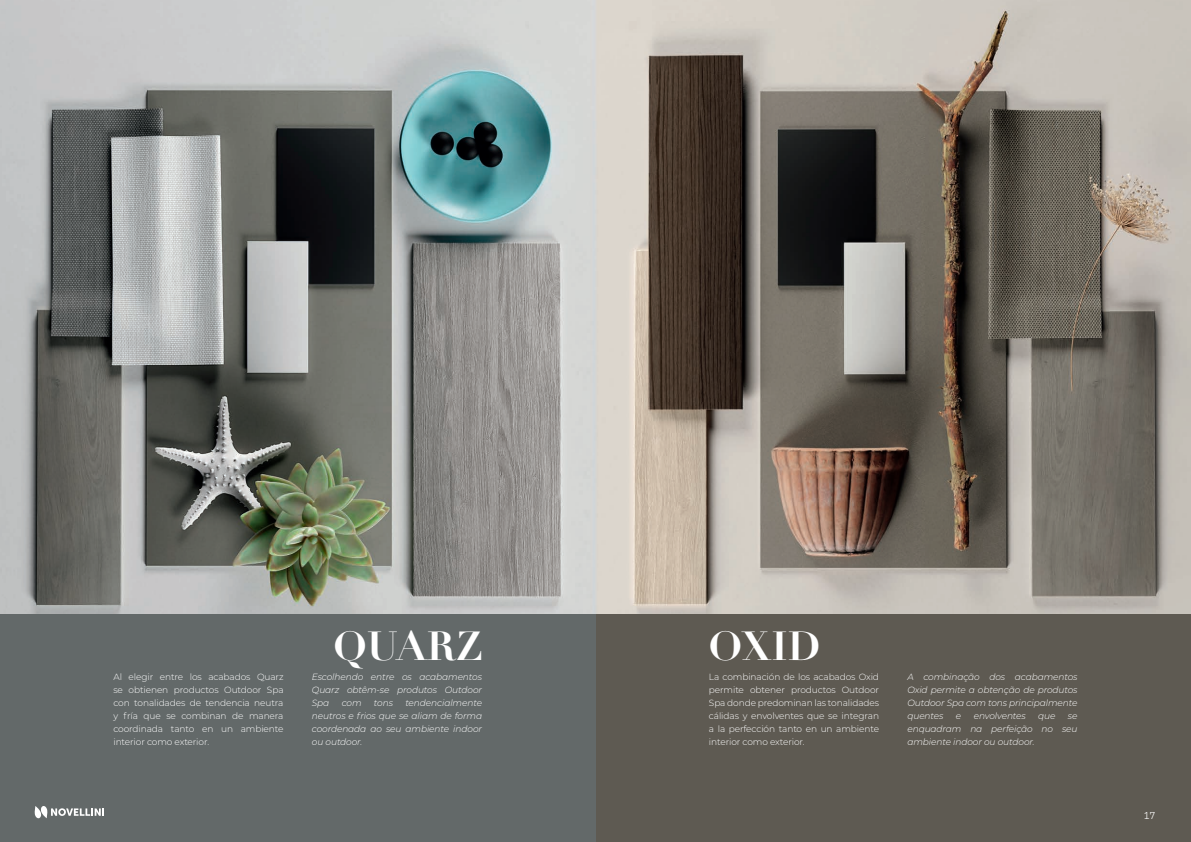
<style>
.page{position:relative;width:1191px;height:842px;background:#fff}
.page>*{position:absolute;margin:0;border:0;box-sizing:border-box;transform-origin:0 0}
.t1{font:700 40px "Didot LT Pro";color:#fff}
.t2{font:300 9px/13px "Montserrat";letter-spacing:-.01em;color:#fff;text-align:justify}
.t3{font:italic 300 9px/13px "Montserrat";letter-spacing:-.01em;color:#fff;text-align:justify}
.t4{font:9px "Novellini";color:#fff}
</style>
<div class="page">
<img style="left:0;top:0;width:1191px;height:614px">
<div style="left:595px;top:614px;width:596px;height:228px;background:#5e5a52"></div>
<div style="left:0;top:614px;width:595px;height:228px;background:#636969"></div>
<svg style="left:34px;top:806px;width:70px;height:12px"></svg>
<h1 class="t1" style="left:333px;top:621px;width:151px">QUARZ</h1>
<p class="t2" style="left:113px;top:670px;width:172px">Al elegir entre los acabados Quarz se obtienen productos Outdoor Spa con tonalidades de tendencia neutra y fría que se combinan de manera coordinada tanto en un ambiente interior como exterior.</p>
<p class="t3" style="left:312px;top:670px;width:172px">Escolhendo entre os acabamentos Quarz obtêm-se produtos Outdoor Spa</p>
<p class="t3" style="left:312px;top:696px;width:172px;text-indent:93px">tendencialmente neutros e frios que se aliam de forma coordenada ao seu ambiente indoor ou outdoor.</p>
<p class="t3" style="left:342px;top:696px;width:21px">com</p>
<p class="t3" style="left:374px;top:696px;width:21px">tons</p>
<h1 class="t1" style="left:709px;top:621px;width:113px">OXID</h1>
<p class="t2" style="left:709px;top:670px;width:172px">La combinación de los acabados Oxid permite obtener productos Outdoor Spa donde predominan las tonalidades cálidas y envolventes que se integran a la perfección tanto en un ambiente interior como exterior.</p>
<p class="t3" style="left:907px;top:670px;width:172px">A combinação dos acabamentos Oxid permite a obtenção de produtos Outdoor Spa com tons principalmente quentes</p>
<p class="t3" style="left:956px;top:709px;width:7px">e</p>
<p class="t3" style="left:973px;top:709px;width:54px">envolventes</p>
<p class="t3" style="left:1038px;top:709px;width:19px">que</p>
<p class="t3" style="left:907px;top:709px;width:172px;text-indent:160px">se enquadram na perfeição no seu ambiente indoor ou outdoor.</p>
<p class="t4" style="left:1144px;top:810px;width:12px">17</p>
</div>
